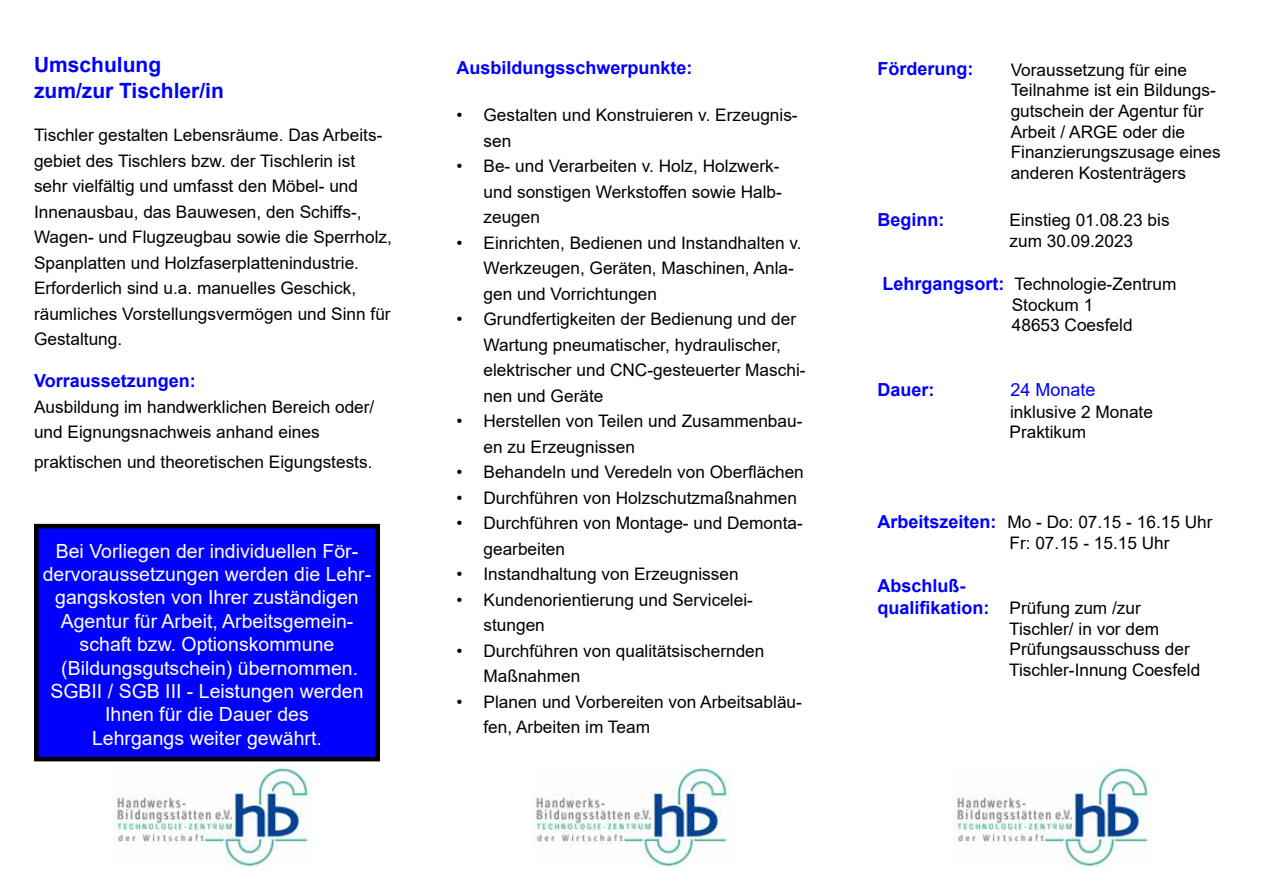
<style>
.page{position:relative;width:1263px;height:893px;background:#fff}
.page>*{position:absolute;margin:0;border:0;box-sizing:border-box;transform-origin:0 0}
.t1{font:700 21px/25.2px "Arial";color:#00f}
.t2{font:19.5px/23.4px "Arial";color:#fff;text-align:center}
.t3{font:700 18px/21.6px "Arial";color:#00f}
.t4{font:18px "Arial";color:#00f}
.t5{font:17.25px/25.5px "Arial";color:#000}
.s1{font-weight:700;font-size:18px;color:#00f}
.s2{font-weight:400;font-size:17.25px;color:#000}
</style>
<div class="page">
<div style="left:36px;top:526px;width:342px;height:233px;background:#00f"></div>
<div style="left:34px;top:524px;width:346px;height:237px;border:4px solid #000"></div>
<img style="left:953px;top:767px;width:197px;height:99px">
<img style="left:532px;top:767px;width:197px;height:99px">
<img style="left:115px;top:767px;width:195px;height:99px">
<p class="t1" style="left:34px;top:53px;width:191px">Umschulung zum/zur Tischler/in</p>
<p class="t5" style="left:34px;top:122px;width:359px">Tischler gestalten Lebensräume. Das Arbeits&shy;gebiet des Tischlers bzw. der Tischlerin ist sehr vielfältig und umfasst den Möbel- und Innenausbau, das Bauwesen, den Schiffs-, Wagen- und Flugzeugbau sowie die Sperrholz, Spanplatten und Holzfaserplattenindustrie.<br>Erforderlich sind u.a. manuelles Geschick, räumliches Vorstellungsvermögen und Sinn für Gestaltung.</p>
<p class="t3" style="left:34px;top:370px;width:163px">Vorraussetzungen:</p>
<p class="t5" style="left:34px;top:394px;width:342px">Ausbildung im handwerklichen Bereich oder/ und Eignungsnachweis anhand eines</p>
<p class="t5" style="left:34px;top:449px;width:340px">praktischen und theoretischen Eigungstests.</p>
<p class="t2" style="left:43px;top:539px;width:330px">Bei Vorliegen der individuellen För&shy;dervoraussetzungen werden die Lehr&shy;gangskosten von Ihrer zuständigen<br>Agentur für Arbeit, Arbeitsgemein&shy;schaft bzw. Optionskommune (Bildungsgutschein) übernommen.<br>SGBII / SGB III - Leistungen werden<br>Ihnen für die Dauer des<br>Lehrgangs weiter gewährt.</p>
<p class="t3" style="left:456px;top:57px;width:238px">Ausbildungsschwerpunkte:</p>
<p class="t5" style="left:483px;top:102px;width:316px;text-indent:-27px">• Gestalten und Konstruieren v. Erzeugnis&shy;sen</p>
<p class="t5" style="left:483px;top:153px;width:300px;text-indent:-27px">• Be- und Verarbeiten v. Holz, Holzwerk&shy;und sonstigen Werkstoffen sowie Halb&shy;zeugen</p>
<p class="t5" style="left:483px;top:230px;width:320px;text-indent:-27px">• Einrichten, Bedienen und Instandhalten v.<br>Werkzeugen, Geräten, Maschinen, Anla&shy;gen und Vorrichtungen</p>
<p class="t5" style="left:483px;top:306px;width:324px;text-indent:-27px">• Grundfertigkeiten der Bedienung und der Wartung pneumatischer, hydraulischer, elektrischer und CNC-gesteuerter Maschi&shy;nen und Geräte</p>
<p class="t5" style="left:483px;top:408px;width:320px;text-indent:-27px">• Herstellen von Teilen und Zusammenbau&shy;en zu Erzeugnissen</p>
<p class="t5" style="left:456px;top:459px;width:349px">• Behandeln und Veredeln von Oberflächen</p>
<p class="t5" style="left:456px;top:485px;width:342px">• Durchführen von Holzschutzmaßnahmen</p>
<p class="t5" style="left:483px;top:510px;width:321px;text-indent:-27px">• Durchführen von Montage- und Demonta&shy;gearbeiten</p>
<p class="t5" style="left:456px;top:561px;width:284px">• Instandhaltung von Erzeugnissen</p>
<p class="t5" style="left:483px;top:587px;width:271px;text-indent:-27px">• Kundenorientierung und Servicelei&shy;stungen</p>
<p class="t5" style="left:483px;top:638px;width:282px;text-indent:-27px">• Durchführen von qualitätsischernden<br>Maßnahmen</p>
<p class="t5" style="left:483px;top:689px;width:320px;text-indent:-27px">• Planen und Vorbereiten von Arbeitsabläu&shy;fen, Arbeiten im Team</p>
<p class="t3" style="left:877px;top:58px;width:97px">Förderung:</p>
<p class="t5" style="left:1011px;top:59px;width:211px;line-height:20.7px">Voraussetzung für eine<br>Teilnahme ist ein Bildungs&shy;gutschein der Agentur für<br>Arbeit / ARGE oder die<br>Finanzierungszusage eines anderen Kostenträgers</p>
<p class="t3" style="left:877px;top:209px;width:68px">Beginn:</p>
<p class="t5" style="left:1009px;top:209px;width:162px;line-height:20.7px">Einstieg 01.08.23 bis zum 30.09.2023</p>
<p class="t5" style="left:1012px;top:273px;width:166px;line-height:20.7px;text-indent:-129px"><span class="s1">Lehrgangsort:</span> Technologie-Zentrum<br>Stockum 1<br>48653 Coesfeld</p>
<p class="t3" style="left:877px;top:379px;width:59px">Dauer:</p>
<p class="t4" style="left:1010px;top:377px;width:87px">24 Monate</p>
<p class="t5" style="left:1009px;top:401px;width:145px;line-height:20.7px">inklusive 2 Monate<br>Praktikum</p>
<p class="t5" style="left:1009px;top:512px;width:205px;line-height:20.7px;text-indent:-132px"><span class="s1">Arbeitszeiten:</span> Mo - Do: 07.15 - 16.15 Uhr<br>Fr: 07.15 - 15.15 Uhr</p>
<p class="t3" style="left:877px;top:575px;width:265px">Abschluß-<br>qualifikation: <span class="s2">Prüfung zum /zur</span></p>
<p class="t5" style="left:1009px;top:618px;width:193px;line-height:20.7px">Tischler/ in vor dem<br>Prüfungsausschuss der<br>Tischler-Innung Coesfeld</p>
</div>
